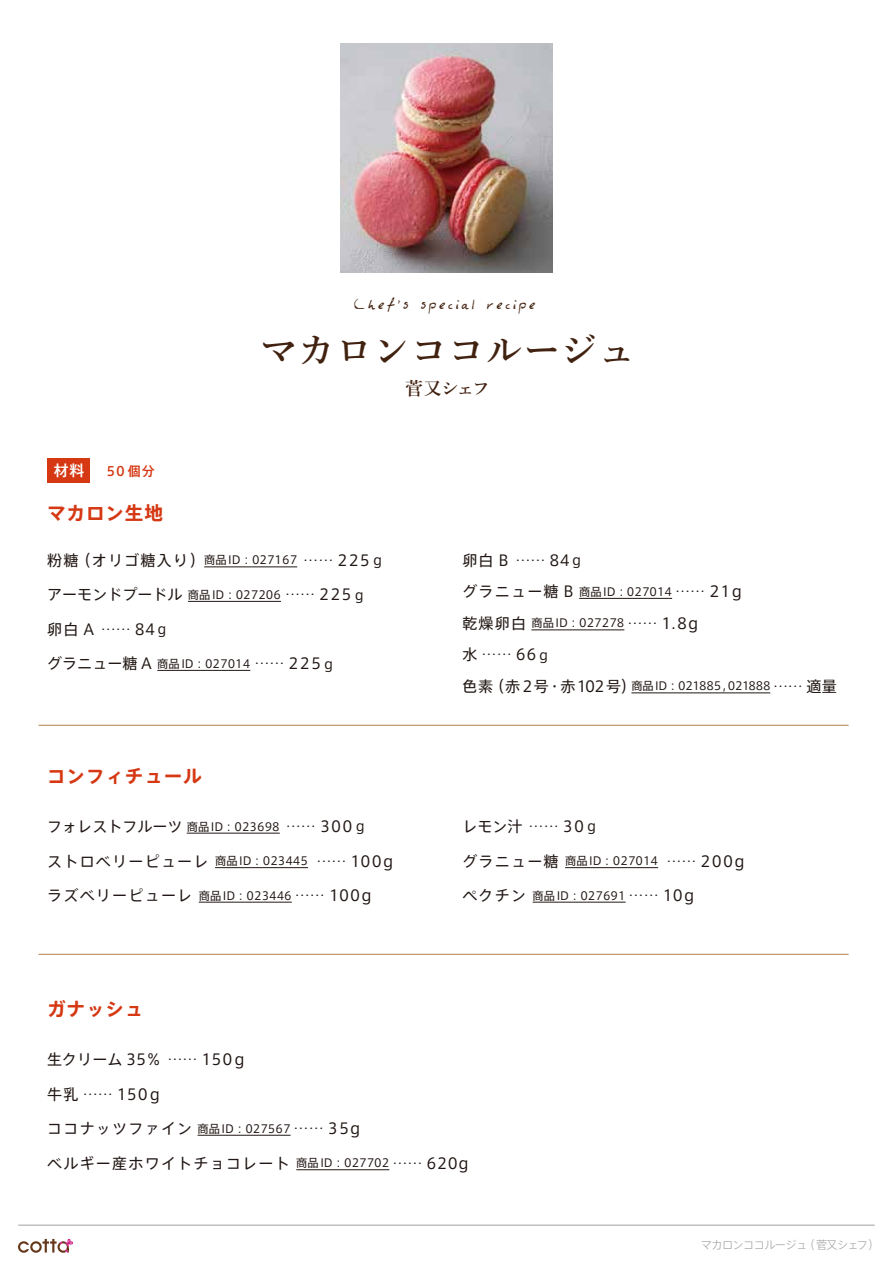
<style>
.page{position:relative;width:893px;height:1263px;background:#fff}
.page>*{position:absolute;margin:0;border:0;box-sizing:border-box;transform-origin:0 0}
.t1{font:600 37.5px "Yu Min";color:#41210f}
.t2{font:23.85px "Asphyxiate Asphyxiate";letter-spacing:.13em;color:#41210f}
.t3{font:700 18.75px "Axis Std";letter-spacing:.04em;color:#d53813}
.t4{font:600 18px "Yu Min";letter-spacing:-.09em;color:#41210f}
.t5{font:15px/31.5px "Axis Std";letter-spacing:.08em;color:#221815}
.t6{font:15px "Axis Std";color:#221815}
.t7{font:500 14.85px "Axis Std";color:#fff}
.t8{font:500 12.9px "Axis Std";color:#d53813}
.t9{font:11.25px "Axis Std";color:#221815}
.t10{font:11.25px "Axis Std";letter-spacing:-.02em;color:#221815}
.t11{font:300 11.25px "Axis Std";letter-spacing:-.06em;color:#9fa0a0}
.s1{font-size:11.25px}
.s2{font-size:13.2px}
.s3{font-size:15px}
</style>
<div class="page">
<hr style="left:18px;top:1225px;width:857px;height:1px;background:#9fa0a0">
<svg style="left:18px;top:1239px;width:55px;height:14px"></svg>
<div style="left:48px;top:458px;width:42px;height:25px;background:#d53813"></div>
<hr style="left:204px;top:567px;width:93px;height:1px;background:#221815">
<hr style="left:188px;top:601px;width:93px;height:1px;background:#221815">
<hr style="left:157px;top:670px;width:93px;height:1px;background:#221815">
<hr style="left:579px;top:598px;width:93px;height:1px;background:#221815">
<hr style="left:531px;top:630px;width:93px;height:1px;background:#221815">
<hr style="left:631px;top:693px;width:139px;height:1px;background:#221815">
<hr style="left:39px;top:725px;width:810px;height:1px;background:#b28247">
<hr style="left:39px;top:954px;width:810px;height:1px;background:#b28247">
<hr style="left:187px;top:833px;width:93px;height:1px;background:#221815">
<hr style="left:215px;top:867px;width:93px;height:1px;background:#221815">
<hr style="left:199px;top:902px;width:93px;height:1px;background:#221815">
<hr style="left:565px;top:867px;width:93px;height:1px;background:#221815">
<hr style="left:533px;top:902px;width:93px;height:1px;background:#221815">
<hr style="left:198px;top:1135px;width:93px;height:1px;background:#221815">
<hr style="left:296px;top:1169px;width:93px;height:1px;background:#221815">
<img style="left:341px;top:43px;width:211px;height:229px">
<h2 class="t2" style="left:354px;top:294px;width:182px">Chef's special recipe</h2>
<p class="t7" style="left:54px;top:459px;width:32px">材料</p>
<p class="t8" style="left:106px;top:461px;width:50px">50 個分</p>
<p class="t3" style="left:47px;top:499px;width:117px">マカロン生地</p>
<h1 class="t1" style="left:260px;top:329px;width:376px">マカロンココルージュ</h1>
<p class="t4" style="left:405px;top:378px;width:86px">菅又シェフ</p>
<p class="t5" style="left:47px;top:543px;width:339px">粉糖（オリゴ糖入り）<span class="s1">商品ID：027167</span> …… 225<span class="s2">ｇ</span></p>
<p class="t6" style="left:47px;top:583px;width:320px">アーモンドプードル<span class="s1">商品ID：027206</span> …… 225<span class="s2">ｇ</span></p>
<p class="t5" style="left:47px;top:612px;width:123px">卵白 A …… 84<span class="s2">ｇ</span></p>
<p class="t6" style="left:47px;top:652px;width:290px">グラニュー糖 A <span class="s1">商品ID：027014</span> …… 225<span class="s2">ｇ</span></p>
<p class="t3" style="left:47px;top:762px;width:156px">コンフィチュール</p>
<p class="t6" style="left:47px;top:815px;width:321px">フォレストフルーツ <span class="s1">商品ID：023698</span> …… 300<span class="s2">ｇ</span></p>
<p class="t5" style="left:47px;top:844px;width:348px">ストロベリーピューレ <span class="s1">商品ID：023445</span> …… 100g</p>
<p class="t5" style="left:47px;top:879px;width:326px">ラズベリーピューレ <span class="s1">商品ID：023446</span> …… 100g</p>
<p class="t3" style="left:47px;top:995px;width:98px">ガナッシュ</p>
<p class="t5" style="left:462px;top:543px;width:281px">卵白 B …… 84<span class="s2">ｇ<br></span>グラニュー糖 B <span class="s1">商品ID：027014</span> …… 21g</p>
<p class="t9" style="left:462px;top:615px;width:238px"><span class="s3">乾燥卵白</span>商品ID：027278 <span class="s3">…… 1.8g</span></p>
<p class="t5" style="left:462px;top:638px;width:89px">水 …… 66<span class="s2">ｇ</span></p>
<p class="t10" style="left:462px;top:678px;width:376px"><span class="s3">色素（赤 2号・赤102号）</span>商品ID：021885, 021888 <span class="s3">…… 適量</span></p>
<p class="t5" style="left:462px;top:810px;width:138px">レモン汁 …… 30<span class="s2">ｇ</span></p>
<p class="t5" style="left:462px;top:844px;width:284px">グラニュー糖 <span class="s1">商品ID：027014</span> …… 200g</p>
<p class="t9" style="left:462px;top:887px;width:233px"><span class="s3">ペクチン</span> 商品ID：027691 <span class="s3">…… 10g</span></p>
<p class="t6" style="left:47px;top:1048px;width:199px">生クリーム 35％ …… 150g</p>
<p class="t5" style="left:47px;top:1077px;width:114px">牛乳 …… 150g</p>
<p class="t5" style="left:47px;top:1112px;width:315px">ココナッツファイン<span class="s1">商品ID：027567</span> …… 35g</p>
<p class="t5" style="left:47px;top:1146px;width:423px">ベルギー産ホワイトチョコレート <span class="s1">商品ID：027702</span> …… 620g</p>
<p class="t11" style="left:701px;top:1236px;width:180px">マカロンココルージュ （菅又シェフ）</p>
</div>
